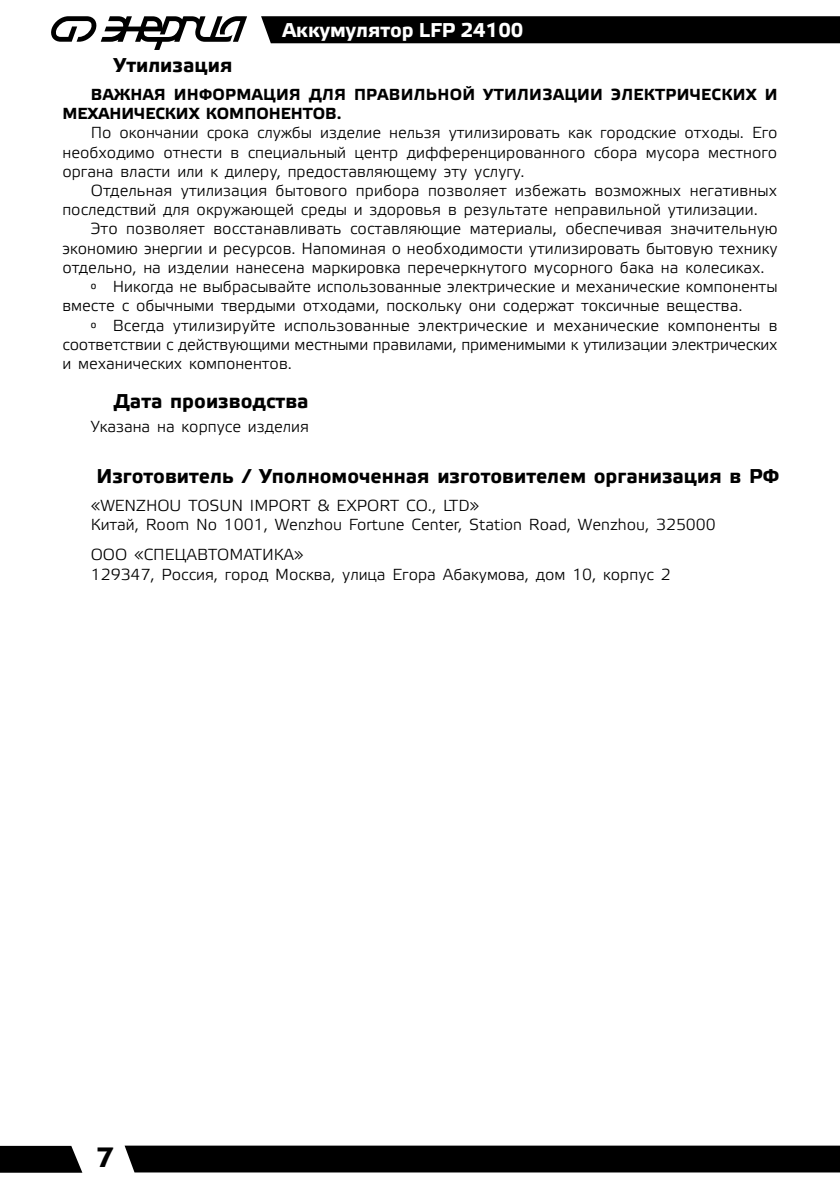
<style>
.page{position:relative;width:840px;height:1191px;background:#fff}
.page>*{position:absolute;margin:0;border:0;box-sizing:border-box;transform-origin:0 0}
.t1{font:700 28px "Etelka Text Pro";color:#000}
.t2{font:700 20px "Etelka Text Pro";color:#000}
.t3{font:700 20px "Etelka Text Pro";color:#fff}
.t4{font:16px/19.2px "Etelka Light Pro";color:#000}
.t5{font:700 16px/19.2px "Etelka Text Pro";letter-spacing:.02em;color:#000}
</style>
<div class="page">
<div style="left:124px;top:1145px;width:715px;height:27px;background:#000"></div>
<svg style="left:0;top:1145px;width:82px;height:27px;background:#181818"></svg>
<div style="left:261px;top:16px;width:578px;height:27px;background:#000"></div>
<svg style="left:51px;top:16px;width:196px;height:34px"></svg>
<p class="t3" style="left:282px;top:19px;width:242px">Аккумулятор LFP 24100</p>
<p class="t2" style="left:113px;top:54px;width:120px">Утилизация</p>
<p class="t5" style="left:62px;top:86px;width:716px;text-indent:28px">ВАЖНАЯ ИНФОРМАЦИЯ ДЛЯ ПРАВИЛЬНОЙ УТИЛИЗАЦИИ ЭЛЕКТРИЧЕСКИХ И<br>МЕХАНИЧЕСКИХ КОМПОНЕНТОВ.</p>
<p class="t4" style="left:62px;top:124px;width:716px;text-align:justify;text-indent:28px">По окончании срока службы изделие нельзя утилизировать как городские отходы. Его необходимо отнести в специальный центр дифференцированного сбора мусора местного органа власти или к дилеру, предоставляющему эту услугу.</p>
<p class="t4" style="left:62px;top:182px;width:715px;text-indent:28px">Отдельная утилизация бытового прибора позволяет избежать возможных негативных последствий для окружающей среды и здоровья в результате неправильной утилизации.</p>
<p class="t4" style="left:91px;top:220px;width:688px">Это позволяет восстанавливать составляющие материалы, обеспечивая значительную</p>
<p class="t4" style="left:62px;top:239px;width:716px">экономию энергии и ресурсов. Напоминая о необходимости утилизировать бытовую технику</p>
<p class="t4" style="left:62px;top:259px;width:703px">отдельно, на изделии нанесена маркировка перечеркнутого мусорного бака на колесиках.</p>
<p class="t4" style="left:113px;top:278px;width:666px">Никогда не выбрасывайте использованные электрические и механические компоненты</p>
<p class="t4" style="left:62px;top:297px;width:681px">вместе с обычными твердыми отходами, поскольку они содержат токсичные вещества.</p>
<p class="t4" style="left:113px;top:316px;width:666px">Всегда утилизируйте использованные электрические и механические компоненты в</p>
<p class="t4" style="left:62px;top:335px;width:716px">соответствии с действующими местными правилами, применимыми к утилизации электрических</p>
<p class="t4" style="left:62px;top:355px;width:231px">и механических компонентов.</p>
<p class="t2" style="left:113px;top:389px;width:196px">Дата производства</p>
<p class="t4" style="left:91px;top:418px;width:219px">Указана на корпусе изделия</p>
<p class="t2" style="left:96px;top:465px;width:684px">Изготовитель / Уполномоченная изготовителем организация в РФ</p>
<p class="t4" style="left:91px;top:496px;width:626px">«WENZHOU TOSUN IMPORT &amp; EXPORT CO., LTD»<br>Китай, Room No 1001, Wenzhou Fortune Center, Station Road, Wenzhou, 325000</p>
<p class="t4" style="left:91px;top:546px;width:581px">ООО «СПЕЦАВТОМАТИКА»<br>129347, Россия, город Москва, улица Егора Абакумова, дом 10, корпус 2</p>
<h1 class="t1" style="left:96px;top:1142px;width:19px">7</h1>
</div>
